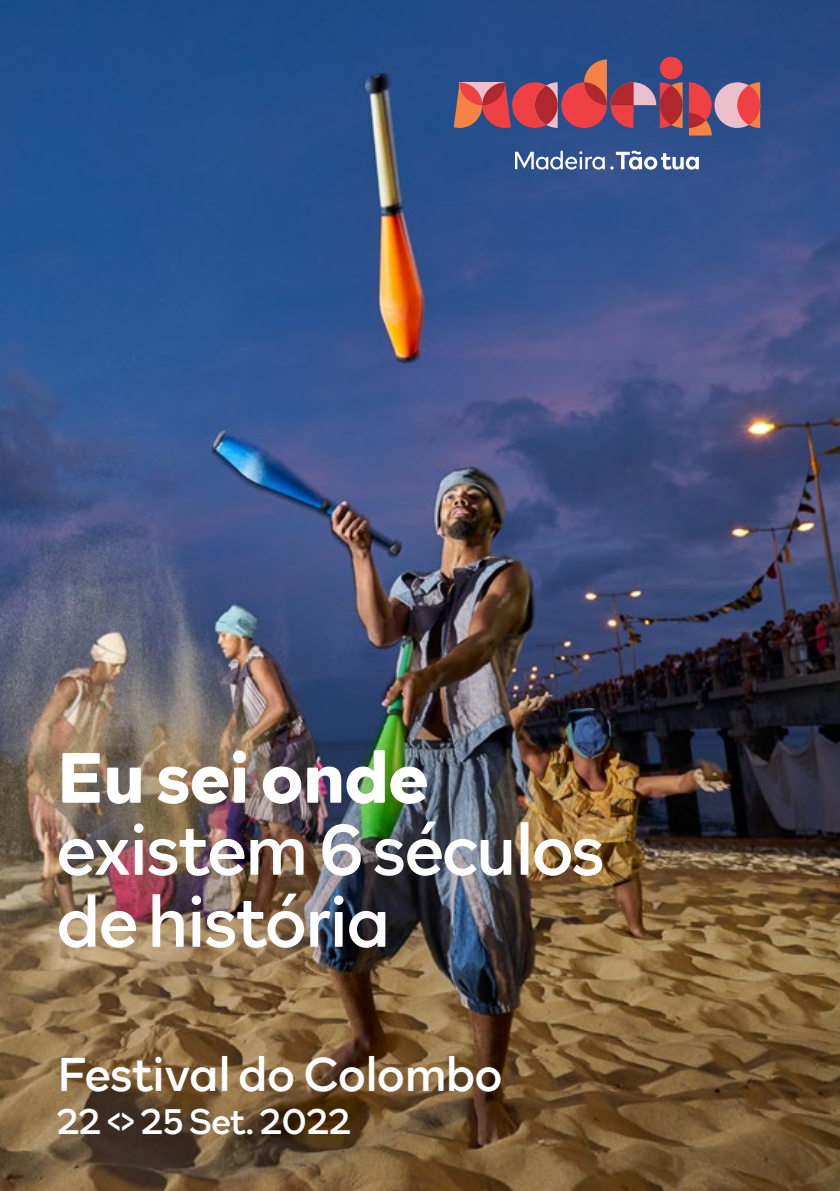
<style>
.page{position:relative;width:840px;height:1191px;background:#fff}
.page>*{position:absolute;margin:0;border:0;box-sizing:border-box;transform-origin:0 0}
.t1{font:72px/72px "Rockford Sans";letter-spacing:-.025em;color:#fff}
.t2{font:700 72px "Rockford Sans";letter-spacing:-.01em;color:#fff}
.t3{font:48px "Rockford Sans";letter-spacing:-.01em;color:#fff}
.t4{font:36px "Rockford Sans";letter-spacing:-.025em;color:#fff}
</style>
<div class="page">
<img style="left:0;top:0;width:839px;height:1191px">
<svg style="left:514px;top:151px;width:90px;height:19px"></svg>
<svg style="left:610px;top:151px;width:88px;height:19px"></svg>
<svg style="left:453px;top:82px;width:57px;height:46px"></svg>
<div style="left:659px;top:57px;width:23px;height:22px;background:#ef4143;border-radius:50%"></div>
<div style="left:511px;top:82px;width:46px;height:46px;background:#ef4143;border-radius:50%"></div>
<svg style="left:534px;top:82px;width:23px;height:46px"></svg>
<div style="left:534px;top:85px;width:23px;height:40px;background:#af282e;border-radius:50%"></div>
<svg style="left:688px;top:82px;width:23px;height:54px"></svg>
<div style="left:714px;top:82px;width:45px;height:46px;background:#ebc0cc;border-radius:50%"></div>
<svg style="left:737px;top:82px;width:22px;height:46px"></svg>
<div style="left:737px;top:85px;width:22px;height:40px;background:#ef4143;border-radius:50%"></div>
<div style="left:561px;top:82px;width:45px;height:46px;background:#ef4143;border-radius:50%"></div>
<svg style="left:583px;top:60px;width:99px;height:68px"></svg>
<p class="t2" style="left:57px;top:724px;width:373px">Eu sei onde</p>
<p class="t1" style="left:57px;top:809px;width:549px">existem 6 séculos de história</p>
<p class="t3" style="left:57px;top:1038px;width:446px">Festival do Colombo</p>
<p class="t4" style="left:57px;top:1094px;width:296px">22 &lt;&gt; 25 Set. 2022</p>
</div>
